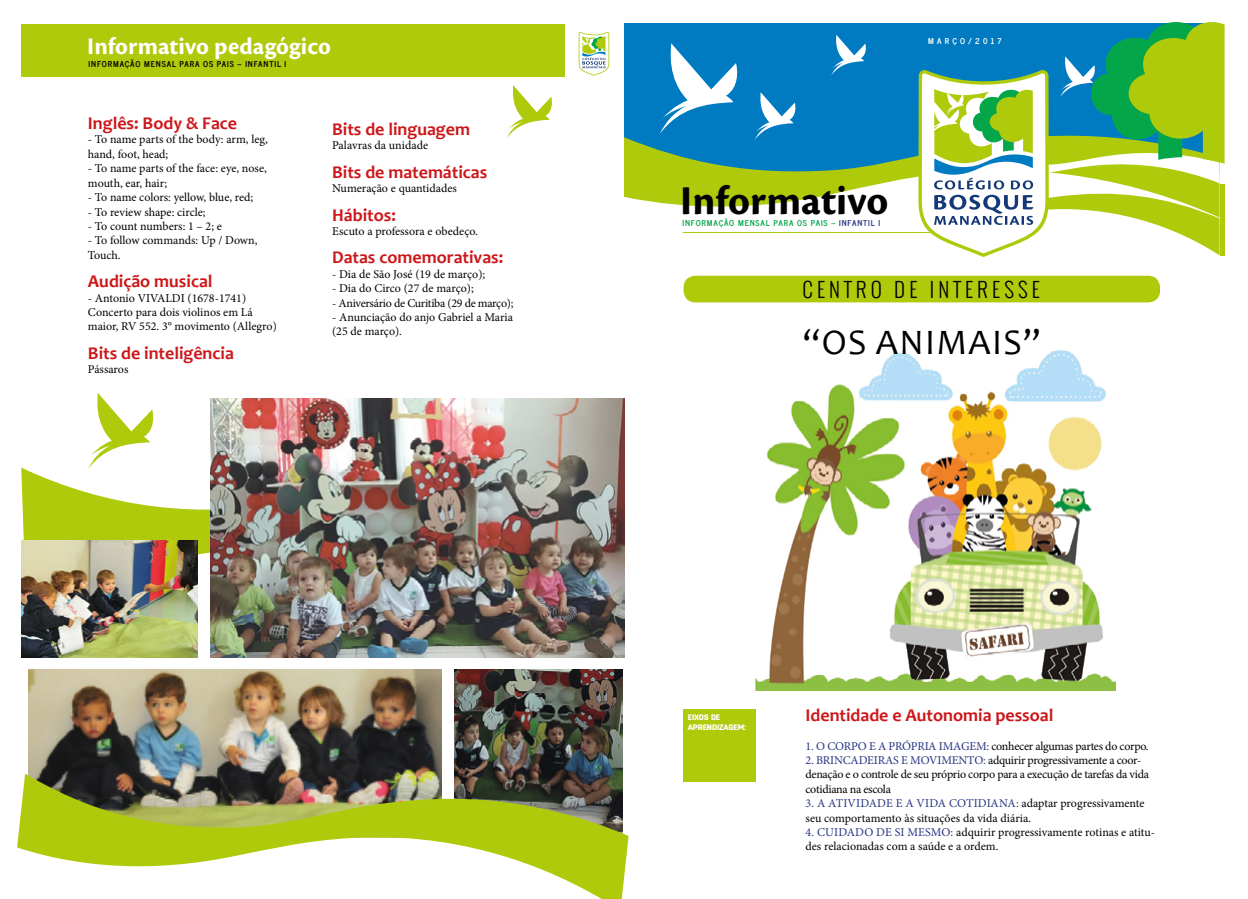
<style>
.page{position:relative;width:1248px;height:899px;background:#fff}
.page>*{position:absolute;margin:0;border:0;box-sizing:border-box;transform-origin:0 0}
.t1{font:700 42.6px "Cronos Pro";color:#000}
.t2{font:36px "Candara";letter-spacing:.04em;color:#000}
.t3{font:700 24.9px "Cronos Pro";letter-spacing:.005em;color:#fff}
.t4{font:300 20.6px "Oswald";letter-spacing:.2em;color:#000}
.t5{font:700 18px "Candara";color:#cd171a}
.t6{font:12px/14.4px "Minion Pro";letter-spacing:-.005em;color:#000}
.t7{font:12px/14.4px "Minion Pro";letter-spacing:-.025em;color:#000}
.t8{font:700 8px "News Cycle";letter-spacing:.11em;color:#04a64a}
.t9{font:700 8px "News Cycle";letter-spacing:.11em;color:#000}
.t10{font:900 8px/10px "Antartida Rounded";letter-spacing:-.01em;color:#fff}
.t11{font:700 8px "News Cycle";letter-spacing:.4em;color:#fff}
.s1{color:#283583}
</style>
<div class="page">
<svg style="left:21px;top:467px;width:189px;height:88px;fill:#afca0b"></svg>
<img style="left:454px;top:669px;width:168px;height:104px">
<div style="left:624px;top:23px;width:595px;height:149px;background:#007bc2"></div>
<svg style="left:624px;top:137px;width:294px;height:70px"></svg>
<svg style="left:659px;top:43px;width:79px;height:91px"></svg>
<svg style="left:754px;top:92px;width:42px;height:48px"></svg>
<svg style="left:831px;top:35px;width:35px;height:40px"></svg>
<hr style="left:682px;top:232px;width:262px;height:1px;background:#afca0b">
<svg style="left:918px;top:22px;width:306px;height:235px"></svg>
<div style="left:21px;top:24px;width:543px;height:53px;background:#afca0b"></div>
<svg style="left:578px;top:32px;width:31px;height:44px"></svg>
<div style="left:1219px;top:184px;width:5px;height:71px;background:#afca0b"></div>
<img style="left:755px;top:350px;width:360px;height:340px">
<div style="left:684px;top:276px;width:475px;height:25px;background:#afca0b;border-radius:11px"></div>
<div style="left:683px;top:276px;width:476px;height:26px;border:2px solid #afca0b;border-radius:11px"></div>
<div style="left:683px;top:709px;width:72px;height:73px;background:#afca0b"></div>
<img style="left:28px;top:669px;width:414px;height:104px">
<img style="left:21px;top:540px;width:177px;height:117px">
<svg style="left:17px;top:773px;width:611px;height:126px"></svg>
<svg style="left:88px;top:393px;width:66px;height:76px"></svg>
<svg style="left:506px;top:85px;width:46px;height:54px"></svg>
<img style="left:210px;top:399px;width:414px;height:258px">
<h3 class="t3" style="left:87px;top:32px;width:245px">Informativo pedagógico</h3>
<p class="t9" style="left:89px;top:57px;width:199px">INFORMAÇÃO MENSAL PARA OS PAIS – INFANTIL I</p>
<h3 class="t5" style="left:88px;top:112px;width:151px">Inglês: Body &amp; Face</h3>
<p class="t6" style="left:88px;top:132px;width:181px">- To name parts of the body: arm, leg, hand, foot, head;</p>
<p class="t6" style="left:88px;top:161px;width:180px">- To name parts of the face: eye, nose, mouth, ear, hair;</p>
<p class="t6" style="left:88px;top:190px;width:167px">- To name colors: yellow, blue, red;</p>
<p class="t6" style="left:88px;top:204px;width:119px">- To review shape: circle;</p>
<p class="t6" style="left:88px;top:219px;width:135px">- To count numbers: 1 – 2; e</p>
<p class="t6" style="left:88px;top:233px;width:171px">- To follow commands: Up / Down,<br>Touch.</p>
<h3 class="t5" style="left:88px;top:270px;width:126px">Audição musical</h3>
<p class="t6" style="left:88px;top:290px;width:190px">- Antonio VIVALDI (1678-1741)<br>Concerto para dois violinos em Lá maior, RV 552. 3° movimento (Allegro)</p>
<h3 class="t5" style="left:88px;top:341px;width:147px">Bits de inteligência</h3>
<p class="t6" style="left:88px;top:362px;width:42px">Pássaros</p>
<h3 class="t5" style="left:332px;top:118px;width:139px">Bits de linguagem</h3>
<p class="t6" style="left:332px;top:138px;width:97px">Palavras da unidade</p>
<h3 class="t5" style="left:332px;top:161px;width:157px">Bits de matemáticas</h3>
<p class="t6" style="left:332px;top:181px;width:126px">Numeração e quantidades</p>
<h3 class="t5" style="left:332px;top:203px;width:65px">Hábitos:</h3>
<p class="t6" style="left:332px;top:224px;width:147px">Escuto a professora e obedeço.</p>
<h3 class="t5" style="left:332px;top:246px;width:173px">Datas comemorativas:</h3>
<p class="t6" style="left:332px;top:267px;width:155px">- Dia de São José (19 de março);</p>
<p class="t6" style="left:332px;top:281px;width:143px">- Dia do Circo (27 de março);</p>
<p class="t7" style="left:332px;top:296px;width:183px">- Aniversário de Curitiba (29 de março);</p>
<p class="t6" style="left:332px;top:310px;width:182px">- Anunciação do anjo Gabriel a Maria (25 de março).</p>
<p class="t11" style="left:928px;top:34px;width:75px">MARÇO/2017</p>
<h1 class="t1" style="left:680px;top:176px;width:210px">Informativo</h1>
<p class="t8" style="left:682px;top:216px;width:199px">INFORMAÇÃO MENSAL PARA OS PAIS – <span class="s1">INFANTIL I</span></p>
<h3 class="t4" style="left:802px;top:274px;width:239px">CENTRO DE INTERESSE</h3>
<h2 class="t2" style="left:802px;top:320px;width:239px">“OS ANIMAIS”</h2>
<p class="t10" style="left:687px;top:712px;width:60px">EIXOS DE<br>APRENDIZAGEM:</p>
<h3 class="t5" style="left:805px;top:704px;width:249px">Identidade e Autonomia pessoal</h3>
<p class="t7" style="left:805px;top:738px;width:344px"><span class="s1">1. O CORPO E A PRÓPRIA IMAGEM:</span> conhecer algumas partes do corpo.</p>
<p class="t7" style="left:805px;top:753px;width:345px"><span class="s1">2. BRINCADEIRAS E MOVIMENTO:</span> adquirir progressivamente a coor&shy;denação e o controle de seu próprio corpo para a execução de tarefas da vida cotidiana na escola</p>
<p class="t6" style="left:805px;top:796px;width:340px"><span class="s1">3. A ATIVIDADE E A VIDA COTIDIANA:</span> adaptar progressivamente seu comportamento às situações da vida diária.</p>
<p class="t6" style="left:805px;top:825px;width:351px"><span class="s1">4. CUIDADO DE SI MESMO:</span> adquirir progressivamente rotinas e atitu&shy;des relacionadas com a saúde e a ordem.</p>
</div>
